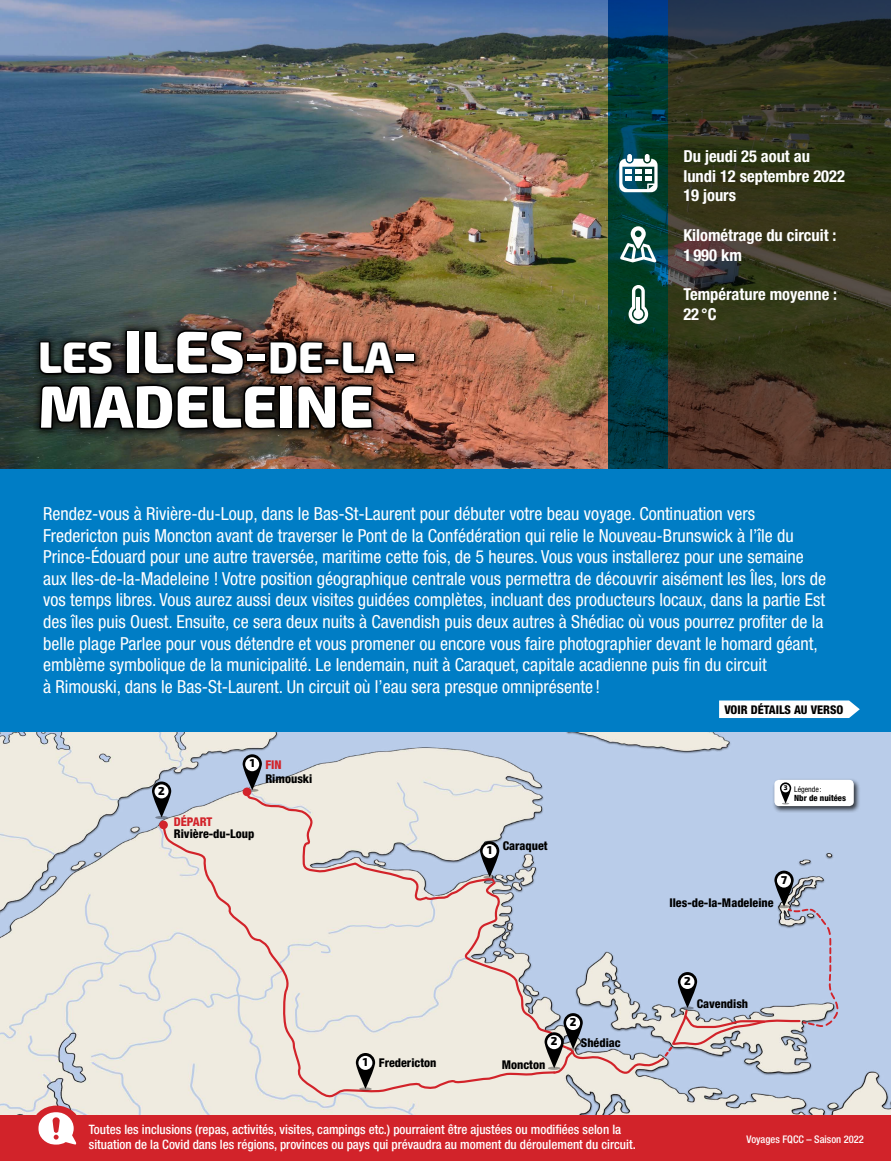
<style>
.page{position:relative;width:891px;height:1161px;background:#fff}
.page>*{position:absolute;margin:0;border:0;box-sizing:border-box;transform-origin:0 0}
.t1{font:800 59.55px "Exo 2";color:#fff}
.t2{font:800 43.35px "Exo 2";color:#fff}
.t3{font:condensed 18px/21.6px "Helvetica Neue";color:#fff}
.t4{font:700 condensed 16.5px/19.8px "Helvetica Neue";color:#fff}
.t5{font:500 condensed 12.9px/14.4px "Helvetica Neue";color:#fff}
.t6{font:800 condensed 12px "Helvetica Neue";color:#000}
.t7{font:800 condensed 12px "Helvetica Neue";color:#d2232a}
.t8{font:800 11.25px "Exo 2";color:#000}
.t9{font:500 condensed 10.5px "Helvetica Neue";color:#fff}
.t10{font:800 condensed 8.55px "Helvetica Neue";color:#000}
.t11{font:condensed 7.8px "Helvetica Neue";color:#000}
.t12{font:800 6.6px "Exo 2";color:#000}
.s1{font-size:59.55px}
</style>
<div class="page">
<img style="left:0;top:732px;width:891px;height:383px">
<svg style="left:155px;top:816px;width:13px;height:3px"></svg>
<svg style="left:152px;top:782px;width:19px;height:35px"></svg>
<div style="left:155px;top:784px;width:14px;height:14px;background:#fff;border-radius:50%"></div>
<svg style="left:243px;top:754px;width:19px;height:36px"></svg>
<div style="left:245px;top:757px;width:14px;height:14px;background:#fff;border-radius:50%"></div>
<div style="left:159px;top:821px;width:9px;height:8px;background:#d2232a;border-radius:50%"></div>
<div style="left:243px;top:788px;width:8px;height:8px;background:#d2232a;border-radius:50%"></div>
<img style="left:0;top:0;width:609px;height:469px">
<div style="left:31px;top:321px;width:393px;height:118px;background:#000;opacity:.8"></div>
<div style="left:395px;top:353px;width:20px;height:10px;border:3px solid #000"></div>
<svg style="left:37px;top:328px;width:361px;height:104px;background:#291f19"></svg>
<svg style="left:668px;top:0;width:223px;height:469px;background:#363320"></svg>
<svg style="left:609px;top:0;width:59px;height:469px;background:#003b41"></svg>
<div style="left:0;top:469px;width:891px;height:263px;background:#007dc5"></div>
<div style="left:627px;top:154px;width:5px;height:8px;background:#fff;border-radius:2px"></div>
<div style="left:645px;top:154px;width:5px;height:8px;background:#fff;border-radius:2px"></div>
<svg style="left:619px;top:159px;width:39px;height:33px"></svg>
<svg style="left:620px;top:226px;width:36px;height:36px"></svg>
<svg style="left:629px;top:285px;width:19px;height:39px"></svg>
<svg style="left:633px;top:309px;width:10px;height:10px"></svg>
<hr style="left:637px;top:297px;width:3px;height:17px;background:#fff">
<svg style="left:719px;top:700px;width:141px;height:18px;background:#eef6fb"></svg>
<svg style="left:161px;top:823px;width:395px;height:275px;background:#ece4db"></svg>
<svg style="left:359px;top:1087px;width:13px;height:4px"></svg>
<svg style="left:356px;top:1053px;width:19px;height:36px"></svg>
<div style="left:772px;top:778px;width:89px;height:35px;background:#000;opacity:.75"></div>
<div style="left:774px;top:780px;width:80px;height:26px;background:#fff;border-radius:4px"></div>
<svg style="left:780px;top:782px;width:11px;height:22px"></svg>
<div style="left:781px;top:784px;width:9px;height:8px;background:#fff;border-radius:50%"></div>
<div style="left:0;top:1115px;width:891px;height:46px;background:#d2232a"></div>
<div style="left:32px;top:1106px;width:49px;height:44px;background:#d2232a;border-radius:50%"></div>
<svg style="left:38px;top:1112px;width:38px;height:33px"></svg>
<svg style="left:246px;top:789px;width:593px;height:286px;background:#cfd3db"></svg>
<h2 class="t2" style="left:38px;top:331px;width:380px">LES <span class="s1">ILES-</span>DE-LA<span class="s1">-</span></h2>
<h1 class="t1" style="left:38px;top:371px;width:337px">MADELEINE</h1>
<p class="t4" style="left:683px;top:146px;width:163px">Du jeudi 25 aout au lundi 12 septembre 2022<br>19 jours</p>
<p class="t4" style="left:683px;top:225px;width:155px">Kilométrage du circuit :<br>1 990 km</p>
<p class="t4" style="left:683px;top:284px;width:155px">Température moyenne :<br>22 °C</p>
<p class="t3" style="left:43px;top:503px;width:784px">Rendez-vous à Rivière-du-Loup, dans le Bas-St-Laurent pour débuter votre beau voyage. Continuation vers Fredericton puis Moncton avant de traverser le Pont de la Confédération qui relie le Nouveau-Brunswick à l’île du Prince-Édouard pour une autre traversée, maritime cette fois, de 5 heures. Vous vous installerez pour une semaine aux Iles-de-la-Madeleine ! Votre position géographique centrale vous permettra de découvrir aisément les Îles, lors de vos temps libres. Vous aurez aussi deux visites guidées complètes, incluant des producteurs locaux, dans la partie Est des îles puis Ouest. Ensuite, ce sera deux nuits à Cavendish puis deux autres à Shédiac où vous pourrez profiter de la belle plage Parlee pour vous détendre et vous promener ou encore vous faire photographier devant le homard géant, emblème symbolique de la municipalité. Le lendemain, nuit à Caraquet, capitale acadienne puis fin du circuit<br>à Rimouski, dans le Bas-St-Laurent. Un circuit où l’eau sera presque omniprésente !</p>
<p class="t6" style="left:724px;top:702px;width:121px">VOIR DÉTAILS AU VERSO</p>
<p class="t8" style="left:158px;top:784px;width:8px">2</p>
<p class="t7" style="left:174px;top:814px;width:40px">DÉPART</p>
<p class="t8" style="left:250px;top:757px;width:7px">1</p>
<p class="t6" style="left:174px;top:827px;width:82px">Rivière-du-Loup</p>
<p class="t7" style="left:265px;top:758px;width:18px">FIN</p>
<p class="t6" style="left:265px;top:771px;width:48px">Rimouski</p>
<p class="t8" style="left:487px;top:844px;width:7px">1</p>
<p class="t6" style="left:503px;top:838px;width:47px">Caraquet</p>
<p class="t8" style="left:363px;top:1055px;width:7px">1</p>
<p class="t8" style="left:551px;top:1035px;width:8px">2</p>
<p class="t6" style="left:379px;top:1055px;width:59px">Fredericton</p>
<p class="t6" style="left:502px;top:1057px;width:45px">Moncton</p>
<p class="t8" style="left:570px;top:1016px;width:8px">2</p>
<p class="t6" style="left:581px;top:1035px;width:41px">Shédiac</p>
<p class="t5" style="left:89px;top:1122px;width:548px">Toutes les inclusions (repas, activités, visites, campings etc.) pourraient être ajustées ou modifiées selon la situation de la Covid dans les régions, provinces ou pays qui prévaudra au moment du déroulement du circuit.</p>
<p class="t12" style="left:784px;top:784px;width:5px">3</p>
<p class="t11" style="left:794px;top:785px;width:29px">Légende :</p>
<p class="t10" style="left:794px;top:793px;width:53px">Nbr de nuitées</p>
<p class="t8" style="left:781px;top:873px;width:8px">7</p>
<p class="t6" style="left:669px;top:896px;width:106px">Iles-de-la-Madeleine</p>
<p class="t8" style="left:684px;top:974px;width:8px">2</p>
<p class="t6" style="left:697px;top:996px;width:53px">Cavendish</p>
<p class="t9" style="left:747px;top:1133px;width:119px">Voyages FQCC – Saison 2022</p>
</div>
